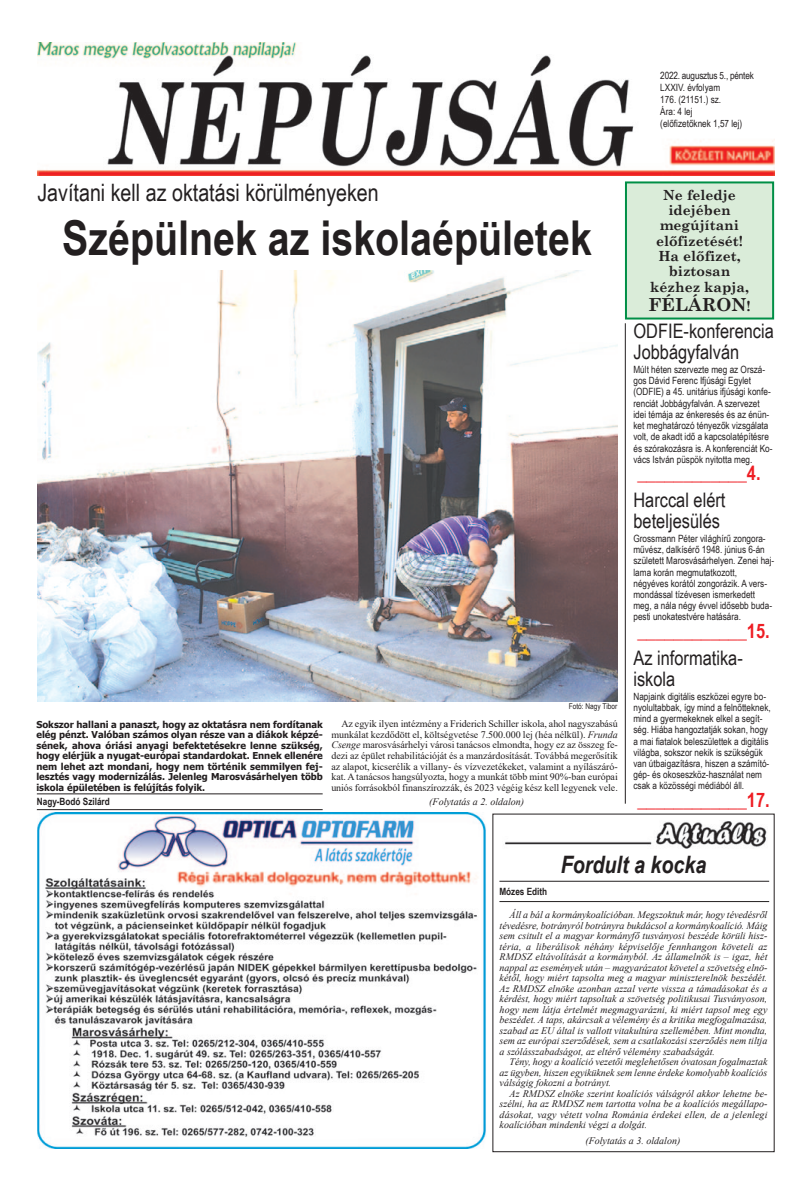
<style>
.page{position:relative;width:811px;height:1191px;background:#fff}
.page>*{position:absolute;margin:0;border:0;box-sizing:border-box;transform-origin:0 0}
.t1{font:700 48px "Arial Narrow";color:#231f20}
.t2{font:24px "Arial Narrow";color:#231f20}
.t3{font:italic 700 24px "Arial Narrow";color:#231f20}
.t4{font:20px/21.2px "Arial Narrow";color:#231f20}
.t5{font:700 20px "Arial Narrow";color:#ee1d23}
.t6{font:700 18px "Century Schoolbook";color:#231f20}
.t7{font:700 14px "Century Schoolbook";color:#231f20}
.t8{font:italic 10px/10.5px "Times New Roman";color:#231f20;text-align:justify}
.t9{font:10px/11.2px "Arial Narrow";color:#231f20}
.t10{font:10px/10.5px "Times New Roman";letter-spacing:-.005em;color:#231f20;text-align:justify}
.t11{font:700 10px "Arial Narrow";color:#231f20}
.t12{font:10px "Arial Narrow";letter-spacing:-.02em;color:#231f20}
.t13{font:700 9.5px/10.5px "Tahoma";color:#231f20;text-align:justify}
.t14{font:8px "Arial Narrow";color:#231f20}
.s1{font-style:italic}
.s2{font-size:14px}
</style>
<div class="page">
<img style="left:37px;top:270px;width:580px;height:431px">
<div style="left:37px;top:43px;width:737px;height:135px;background:linear-gradient(to right,#ee392c,#ee392c)"></div>
<img style="left:37px;top:43px;width:737px;height:132px">
<hr style="left:37px;top:809px;width:286px;height:1px;background:#231f20">
<hr style="left:37px;top:793px;width:286px;height:1px;background:#231f20">
<hr style="left:625px;top:323px;width:1px;height:480px;background:#231f20">
<img style="left:505px;top:821px;width:262px;height:28px">
<hr style="left:499px;top:901px;width:270px;height:1px;background:#231f20">
<hr style="left:499px;top:881px;width:270px;height:1px;background:#231f20">
<div style="left:627px;top:183px;width:145px;height:134px;background:#daecd9"></div>
<div style="left:625px;top:181px;width:149px;height:138px;border:2px solid #008f46"></div>
<img style="left:37px;top:813px;width:449px;height:335px">
<p class="t12" style="left:660px;top:69px;width:95px">2022. augusztus 5., péntek</p>
<p class="t9" style="left:660px;top:81px;width:61px">LXXIV. évfolyam</p>
<p class="t9" style="left:660px;top:93px;width:62px">176. (21151.) sz.</p>
<p class="t9" style="left:660px;top:105px;width:34px">Ára: 4 lej</p>
<p class="t9" style="left:660px;top:117px;width:84px">(előfizetőknek 1,57 lej)</p>
<p class="t2" style="left:37px;top:178px;width:343px">Javítani kell az oktatási körülményeken</p>
<p class="t1" style="left:62px;top:210px;width:531px">Szépülnek az iskolaépületek</p>
<p class="t14" style="left:569px;top:701px;width:50px">Fotó: Nagy Tibor</p>
<p class="t13" style="left:36px;top:719px;width:288px">Sokszor hallani a panaszt, hogy az oktatásra nem fordítanak elég pénzt. Valóban számos olyan része van a diákok képzé&shy;sének, ahova óriási anyagi befektetésekre lenne szükség, hogy elérjük a nyugat-európai standardokat. Ennek ellenére nem lehet azt mondani, hogy nem történik semmilyen fej&shy;lesztés vagy modernizálás. Jelenleg Marosvásárhelyen több iskola épületében is felújítás folyik.</p>
<p class="t10" style="left:331px;top:719px;width:288px;text-indent:10px">Az egyik ilyen intézmény a Friderich Schiller iskola, ahol nagyszabású munkálat kezdődött el, költségvetése 7.500.000 lej (héa nélkül). <span class="s1">Frunda Csenge</span> marosvásárhelyi városi tanácsos elmondta, hogy ez az összeg fe&shy;dezi az épület rehabilitációját és a manzárdosítását. Továbbá megerősítik az alapot, kicserélik a villany- és vízvezetékeket, valamint a nyílászáró&shy;kat. A tanácsos hangsúlyozta, hogy a munkát több mint 90%-ban európai uniós forrásokból finanszírozzák, és 2023 végéig kész kell legyenek vele.</p>
<p class="t11" style="left:37px;top:795px;width:74px">Nagy-Bodó Szilárd</p>
<p class="t8" style="left:429px;top:796px;width:97px">(Folytatás a 2. oldalon)</p>
<p class="t7" style="left:663px;top:186px;width:74px">Ne feledje</p>
<p class="t7" style="left:668px;top:201px;width:64px">idejében</p>
<p class="t7" style="left:660px;top:217px;width:81px">megújítani</p>
<p class="t7" style="left:656px;top:232px;width:88px">előfizetését!</p>
<p class="t7" style="left:658px;top:247px;width:84px">Ha előfizet,</p>
<p class="t7" style="left:669px;top:262px;width:63px">biztosan</p>
<p class="t7" style="left:650px;top:279px;width:100px">kézhez kapja,</p>
<p class="t6" style="left:648px;top:293px;width:104px">FÉLÁRON<span class="s2">!</span></p>
<p class="t4" style="left:633px;top:320px;width:142px">ODFIE-konferencia<br>Jobbágyfalván</p>
<p class="t9" style="left:633px;top:364px;width:141px">Múlt héten szervezte meg az Orszá&shy;gos Dávid Ferenc Ifjúsági Egylet (ODFIE) a 45. unitárius ifjúsági konfe&shy;renciát Jobbágyfalván. A szervezet idei témája az énkeresés és az énün&shy;ket meghatározó tényezők vizsgálata volt, de akadt idő a kapcsolatépítésre és szórakozásra is. A konferenciát Ko&shy;vács István püspök nyitotta meg.</p>
<p class="t5" style="left:637px;top:461px;width:125px">____________4.</p>
<p class="t4" style="left:633px;top:489px;width:94px">Harccal elért beteljesülés</p>
<p class="t9" style="left:633px;top:533px;width:142px">Grossmann Péter világhírű zongora&shy;művész, dalkísérő 1948. június 6-án született Marosvásárhelyen. Zenei haj&shy;lama korán megmutatkozott, négyéves korától zongorázik. A vers&shy;mondással tízévesen ismerkedett meg, a nála négy évvel idősebb buda&shy;pesti unokatestvére hatására.</p>
<p class="t5" style="left:637px;top:619px;width:134px">____________15.</p>
<p class="t4" style="left:633px;top:646px;width:111px">Az informatika&shy;iskola</p>
<p class="t9" style="left:633px;top:690px;width:139px">Napjaink digitális eszközei egyre bo&shy;nyolultabbak, így mind a felnőtteknek, mind a gyermekeknek elkel a segít&shy;ség. Hiába hangoztatják sokan, hogy a mai fiatalok beleszülettek a digitális világba, sokszor nekik is szükségük van útbaigazításra, hiszen a számító&shy;gép- és okoseszköz-használat nem csak a közösségi médiából áll.</p>
<p class="t5" style="left:637px;top:788px;width:134px">____________17.</p>
<p class="t3" style="left:561px;top:850px;width:147px">Fordult a kocka</p>
<p class="t8" style="left:499px;top:909px;width:269px;text-indent:10px">Áll a bál a kormánykoalícióban. Megszoktuk már, hogy tévedésről tévedésre, botrányról botrányra bukdácsol a kormánykoalíció. Máig sem csitult el a magyar kormányfő tusványosi beszéde körüli hisz&shy;téria, a liberálisok néhány képviselője fennhangon követeli az RMDSZ eltávolítását a kormányból. Az államelnök is – igaz, hét nappal az események után – magyarázatot követel a szövetség elnö&shy;kétől, hogy miért tapsolta meg a magyar miniszterelnök beszédét.<br>Az RMDSZ elnöke azonban azzal verte vissza a támadásokat és a kérdést, hogy miért tapsoltak a szövetség politikusai Tusványoson, hogy nem látja értelmét megmagyarázni, ki miért tapsol meg egy beszédet. A taps, akárcsak a vélemény és a kritika megfogalmazása, szabad az EU által is vallott vitakultúra szellemében. Mint mondta, sem az európai szerződések, sem a csatlakozási szerződés nem tiltja a szólásszabadságot, az eltérő vélemény szabadságát.</p>
<p class="t8" style="left:499px;top:1056px;width:269px;text-indent:10px">Tény, hogy a koalíció vezetői meglehetősen óvatosan fogalmaztak az ügyben, hiszen egyiküknek sem lenne érdeke komolyabb koalíciós válságig fokozni a botrányt.</p>
<p class="t8" style="left:499px;top:1088px;width:269px;text-indent:10px">Az RMDSZ elnöke szerint koalíciós válságról akkor lehetne be&shy;szélni, ha az RMDSZ nem tartotta volna be a koalíciós megállapo&shy;dásokat, vagy vétett volna Románia érdekei ellen, de a jelenlegi koalícióban mindenki végzi a dolgát.</p>
<p class="t8" style="left:585px;top:1135px;width:96px">(Folytatás a 3. oldalon)</p>
<p class="t11" style="left:499px;top:886px;width:49px">Mózes Edith</p>
</div>
